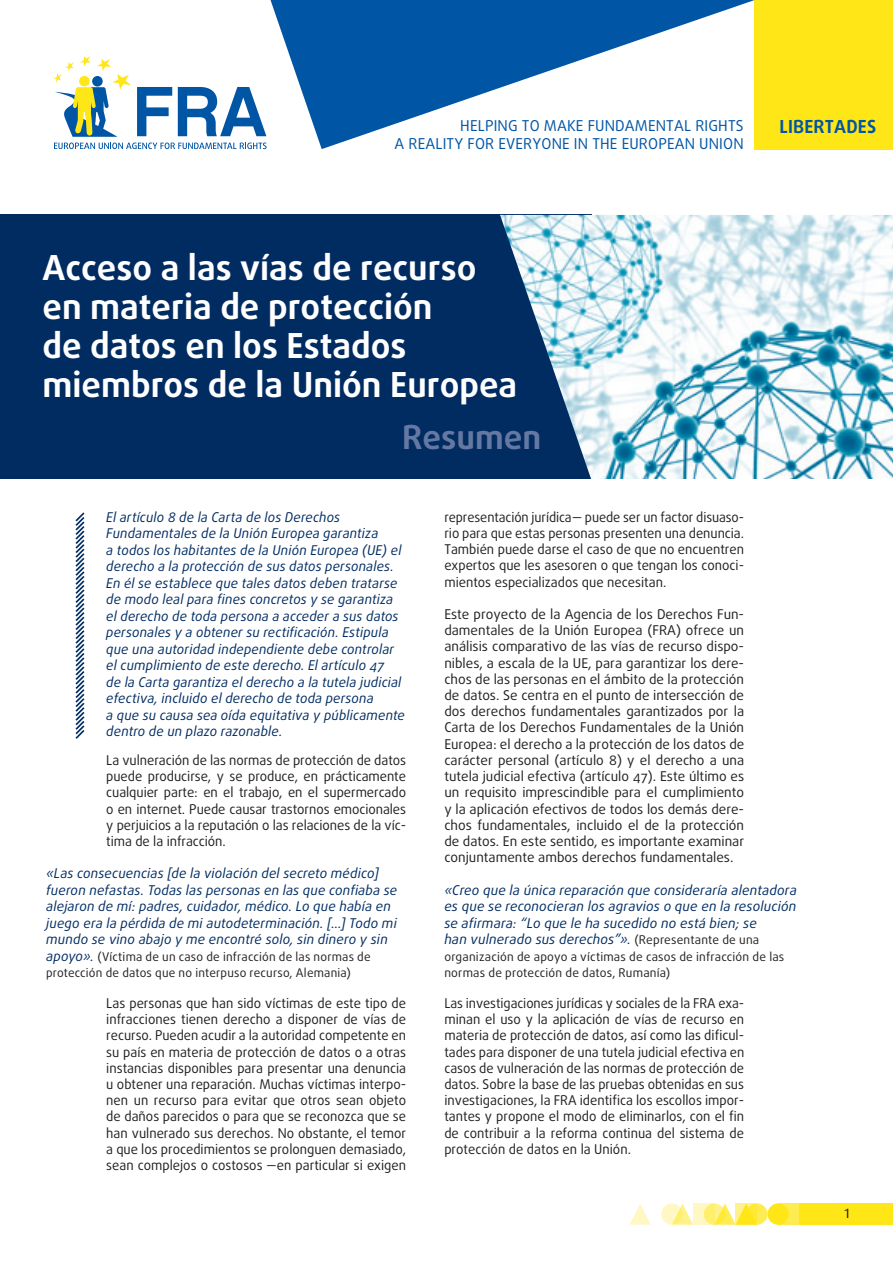
<style>
.page{position:relative;width:893px;height:1263px;background:#fff}
.page>*{position:absolute;margin:0;border:0;box-sizing:border-box;transform-origin:0 0}
.title_0_A{font:700 34.5px/39px "Daxline Pro";color:#fff}
.title_0_B{font:700 33px "Daxline Pro";color:#6578a2}
.t1{font:700 18px "Daxline Pro";letter-spacing:.01em;color:#0155a5}
.t2{font:15px "Daxline Pro";letter-spacing:.01em;color:#0155a5}
.body_text{font:13.5px/16.2px "Daxline Pro";color:#231f20;text-align:justify}
.body_quote{font:italic 13.5px/16.5px "Daxline Pro";letter-spacing:.01em;color:#002c62}
.body_text-2{font:13.5px/16.2px "Daxline Pro";color:#231f20;text-align:justify;scale:.96 1}
.t3{font:13.5px "Dax";color:#231f20}
.body_quote-2{font:12px/16.5px "Daxline Pro";letter-spacing:.015em;color:#231f20}
.s1{font-style:italic;font-size:13.5px;color:#002c62}
.s2{font-style:normal;font-size:12px;color:#231f20}
</style>
<div class="page">
<div style="left:746px;top:1203px;width:21px;height:22px;background:#ffec50;border-radius:50%"></div>
<div style="left:778px;top:1203px;width:21px;height:22px;background:#ffec50"></div>
<div style="left:799px;top:1203px;width:94px;height:22px;background:#ffe616"></div>
<svg style="left:675px;top:1203px;width:18px;height:22px"></svg>
<svg style="left:629px;top:1204px;width:22px;height:21px"></svg>
<div style="left:767px;top:1203px;width:22px;height:22px;background:#ffe616;border-radius:50%"></div>
<svg style="left:718px;top:1203px;width:18px;height:22px"></svg>
<svg style="left:704px;top:1203px;width:21px;height:22px"></svg>
<svg style="left:661px;top:1203px;width:21px;height:22px"></svg>
<svg style="left:736px;top:1203px;width:21px;height:22px"></svg>
<svg style="left:693px;top:1203px;width:21px;height:22px"></svg>
<div style="left:755px;top:0;width:138px;height:149px;background:#ffe616"></div>
<svg style="left:270px;top:0;width:485px;height:149px"></svg>
<svg style="left:137px;top:87px;width:35px;height:49px"></svg>
<svg style="left:178px;top:87px;width:88px;height:49px"></svg>
<svg style="left:54px;top:56px;width:77px;height:81px"></svg>
<svg style="left:54px;top:143px;width:213px;height:6px"></svg>
<div style="left:0;top:215px;width:591px;height:264px;background:#002c62"></div>
<img style="left:500px;top:215px;width:393px;height:264px">
<svg style="left:75px;top:512px;width:10px;height:227px"></svg>
<p class="t2" style="left:460px;top:116px;width:285px">HELPING TO MAKE FUNDAMENTAL RIGHTS</p>
<p class="t1" style="left:779px;top:115px;width:98px">LIBERTADES</p>
<p class="t2" style="left:395px;top:134px;width:351px">A REALITY FOR EVERYONE IN THE EUROPEAN UNION</p>
<p class="title_0_A" style="left:43px;top:249px;width:476px">Acceso a las vías de recurso en materia de protección<br>de datos en los Estados miembros de la Unión Europea</p>
<p class="title_0_B" style="left:402px;top:415px;width:141px">Resumen</p>
<p class="body_quote" style="left:106px;top:509px;width:300px">El artículo 8 de la Carta de los Derechos Fundamentales de la Unión Europea garantiza<br>a todos los habitantes de la Unión Europea (UE) el derecho a la protección de sus datos personales.<br>En él se establece que tales datos deben tratarse de modo leal para fines concretos y se garantiza el derecho de toda persona a acceder a sus datos personales y a obtener su rectificación. Estipula que una autoridad independiente debe controlar el cumplimiento de este derecho. El artículo 47<br>de la Carta garantiza el derecho a la tutela judicial efectiva, incluido el derecho de toda persona<br>a que su causa sea oída equitativa y públicamente dentro de un plazo razonable.</p>
<p class="body_text" style="left:106px;top:752px;width:301px">La vulneración de las normas de protección de datos puede producirse, y se produce, en prácticamente cualquier parte: en el trabajo, en el supermercado o en internet. Puede causar trastornos emocionales y perjuicios a la reputación o las relaciones de la víc&shy;tima de la infracción.</p>
<p class="body_quote" style="left:46px;top:865px;width:353px">«Las consecuencias [de la violación del secreto médico] fueron nefastas. Todas las personas en las que confiaba se alejaron de mí: padres, cuidador, médico. Lo que había en juego era la pérdida de mi autodeterminación. […] Todo mi mundo se vino abajo y me encontré solo, sin dinero y sin</p>
<p class="body_quote-2" style="left:46px;top:948px;width:326px"><span class="s1">apoyo».</span> (Víctima de un caso de infracción de las normas de protección de datos que no interpuso recurso, Alemania)</p>
<p class="body_text" style="left:106px;top:995px;width:301px">Las personas que han sido víctimas de este tipo de infracciones tienen derecho a disponer de vías de recurso. Pueden acudir a la autoridad competente en su país en materia de protección de datos o a otras instancias disponibles para presentar una denuncia u obtener una reparación. Muchas víctimas interpo&shy;nen un recurso para evitar que otros sean objeto de daños parecidos o para que se reconozca que se han vulnerado sus derechos. No obstante, el temor a que los procedimientos se prolonguen demasiado, sean complejos o costosos —en particular si exigen</p>
<p class="body_text-2" style="left:444px;top:509px;width:314px">representación jurídica— puede ser un factor disuaso&shy;rio para que estas personas presenten una denuncia.<br>También puede darse el caso de que no encuentren expertos que les asesoren o que tengan los conoci&shy;mientos especializados que necesitan.</p>
<p class="body_text" style="left:444px;top:606px;width:301px">Este proyecto de la Agencia de los Derechos Fun&shy;damentales de la Unión Europea (FRA) ofrece un análisis comparativo de las vías de recurso dispo&shy;nibles, a escala de la UE, para garantizar los dere&shy;chos de las personas en el ámbito de la protección de datos. Se centra en el punto de intersección de dos derechos fundamentales garantizados por la Carta de los Derechos Fundamentales de la Unión Europea: el derecho a la protección de los datos de carácter personal (artículo 8) y el derecho a una tutela judicial efectiva (artículo 47). Este último es un requisito imprescindible para el cumplimiento y la aplicación efectivos de todos los demás dere&shy;chos fundamentales, incluido el de la protección de datos. En este sentido, es importante examinar conjuntamente ambos derechos fundamentales.</p>
<p class="body_quote" style="left:444px;top:881px;width:354px">«Creo que la única reparación que consideraría alentadora es que se reconocieran los agravios o que en la resolución se afirmara: “Lo que le ha sucedido no está bien; se<br>han vulnerado sus derechos”». <span class="s2">(Representante de una</span></p>
<p class="body_quote-2" style="left:444px;top:948px;width:341px">organización de apoyo a víctimas de casos de infracción de las normas de protección de datos, Rumanía)</p>
<p class="body_text-2" style="left:444px;top:995px;width:314px">Las investigaciones jurídicas y sociales de la FRA exa&shy;minan el uso y la aplicación de vías de recurso en materia de protección de datos, así como las dificul&shy;tades para disponer de una tutela judicial efectiva en casos de vulneración de las normas de protección de datos. Sobre la base de las pruebas obtenidas en sus investigaciones, la FRA identifica los escollos impor&shy;tantes y propone el modo de eliminarlos, con el fin de contribuir a la reforma continua del sistema de protección de datos en la Unión.</p>
<p class="t3" style="left:843px;top:1206px;width:9px">1</p>
</div>
